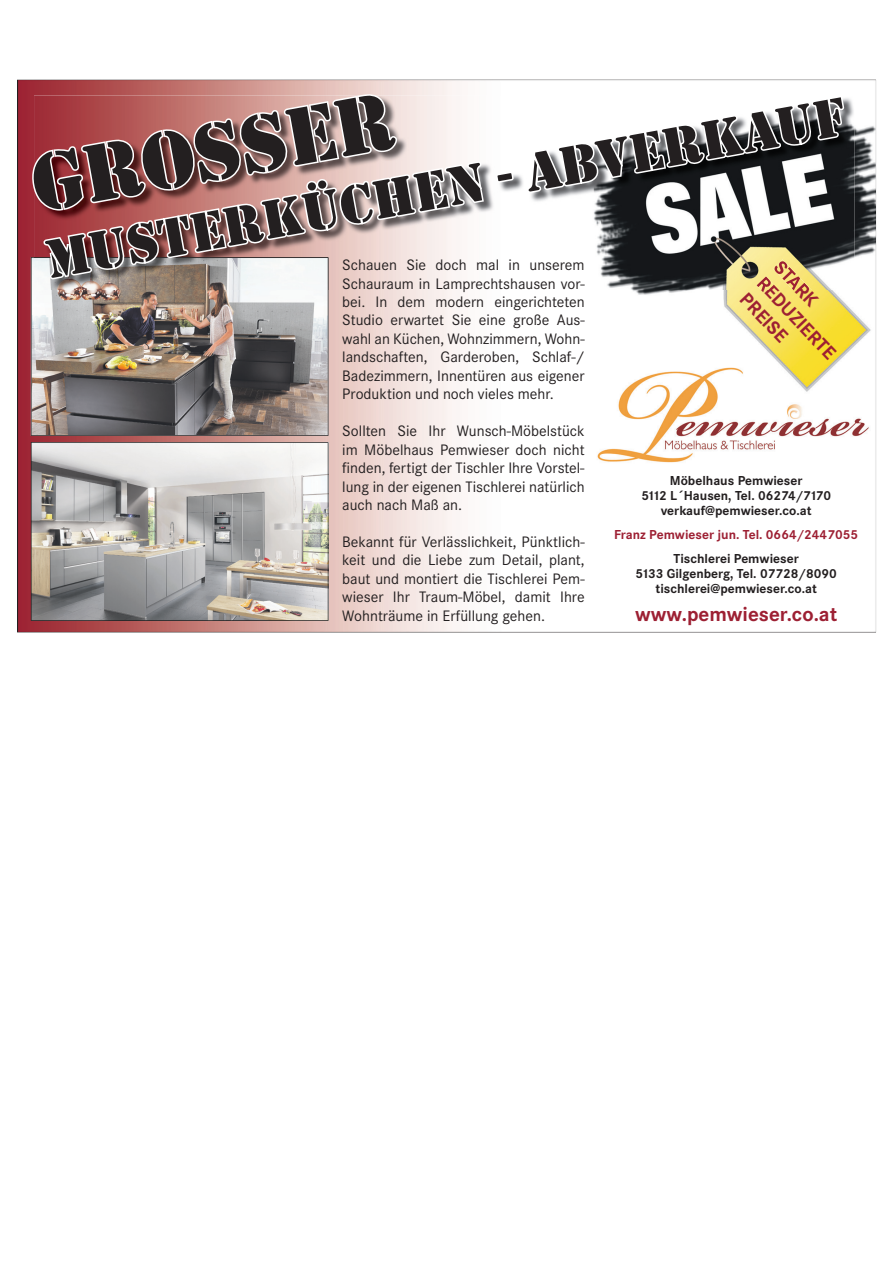
<style>
.page{position:relative;width:893px;height:1263px;background:#fff}
.page>*{position:absolute;margin:0;border:0;box-sizing:border-box;transform-origin:0 0}
.t1{font:84px "Stencil";color:#231f20}
.t2{font:56.25px "Stencil";color:#231f20}
.t3{font:700 21px "Corporate S";color:#9d2033}
.t4{font:700 19.5px/23.5px "Corporate S";color:#9d2033}
.t5{font:15.75px/18.5px "Corporate S";color:#231f20;text-align:justify}
.t6{font:700 13.5px/15px "Corporate S";color:#231f20;text-align:center}
.t7{font:700 13.5px "Corporate S";color:#9d2033}
</style>
<div class="page">
<img style="left:17px;top:80px;width:859px;height:552px">
<svg style="left:31px;top:442px;width:297px;height:179px"></svg>
<img style="left:31px;top:280px;width:297px;height:156px">
<img style="left:328px;top:96px;width:526px;height:194px">
<img style="left:773px;top:259px;width:39px;height:31px">
<img style="left:756px;top:276px;width:23px;height:14px">
<img style="left:34px;top:280px;width:294px;height:10px">
<svg style="left:30px;top:92px;width:456px;height:188px"></svg>
<svg style="left:493px;top:140px;width:23px;height:45px"></svg>
<svg style="left:525px;top:79px;width:322px;height:173px"></svg>
<h1 class="t1" style="left:24px;top:136px;width:368px;rotate:-10deg">grosser</h1>
<h2 class="t2" style="left:40px;top:226px;width:813px;rotate:-10deg">musterkÜchen - abverkauf</h2>
<p class="t5" style="left:342px;top:256px;width:244px">Schauen Sie doch mal in unserem Schauraum in Lamprechtshausen vor&shy;bei. In dem modern eingerichteten Studio erwartet Sie eine große Aus&shy;wahl an Küchen, Wohnzimmern, Wohn&shy;landschaften, Garderoben, Schlaf-/ Badezimmern, Innentüren aus eigener Produktion und noch vieles mehr.</p>
<p class="t5" style="left:342px;top:422px;width:244px">Sollten Sie Ihr Wunsch-Möbelstück im Möbelhaus Pemwieser doch nicht finden, fertigt der Tischler Ihre Vorstel&shy;lung in der eigenen Tischlerei natürlich auch nach Maß an.</p>
<p class="t5" style="left:342px;top:533px;width:244px">Bekannt für Verlässlichkeit, Pünktlich&shy;keit und die Liebe zum Detail, plant, baut und montiert die Tischlerei Pem&shy;wieser Ihr Traum-Möbel, damit Ihre Wohnträume in Erfüllung gehen.</p>
<p class="t4" style="left:769px;top:272px;width:107px;rotate:47deg">REDUZIERTE<br>PREISE</p>
<p class="t6" style="left:641px;top:473px;width:191px">Möbelhaus Pemwieser<br>5112 L´Hausen, Tel. 06274/7170 verkauf@pemwieser.co.at</p>
<p class="t7" style="left:614px;top:527px;width:245px">Franz Pemwieser jun. Tel. 0664/2447055</p>
<p class="t6" style="left:635px;top:551px;width:203px">Tischlerei Pemwieser<br>5133 Gilgenberg, Tel. 07728/8090 tischlerei@pemwieser.co.at</p>
<h3 class="t3" style="left:635px;top:602px;width:204px">www.pemwieser.co.at</h3>
</div>
